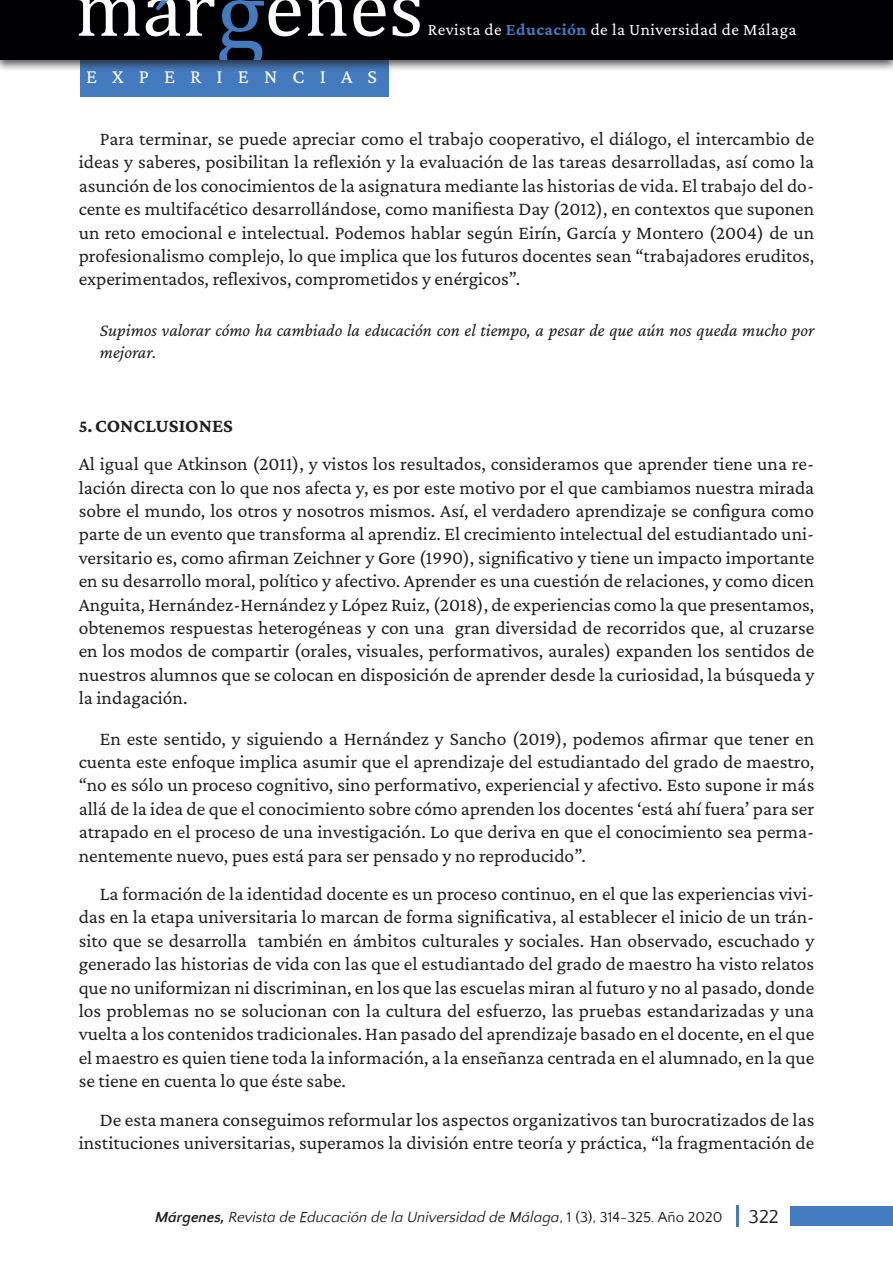
<style>
.page{position:relative;width:893px;height:1263px;background:#fff}
.page>*{position:absolute;margin:0;border:0;box-sizing:border-box;transform-origin:0 0}
.t1{font:20.25px "Crimson Pro";letter-spacing:.75em;color:#fff}
.t2{font:19.5px/23.4px "Crimson Pro";color:#231f20;text-align:justify}
.t3{font:19.5px "Quattrocento Sans";color:#231f20}
.t4{font:italic 18px/22.5px "Crimson Pro";color:#231f20}
.t5{font:17.25px "Crimson Pro";letter-spacing:.025em;color:#fff}
.t6{font:italic 15px "Quattrocento Sans";color:#231f20}
.s1{font-weight:700;color:#447abe}
.s2{font-weight:700;font-size:18px}
.s3{font-weight:700}
.s4{font-style:normal}
</style>
<div class="page">
<div style="left:81px;top:55px;width:308px;height:42px;background:#447abe"></div>
<div style="left:0;top:0;width:893px;height:72px;background:#231f20;opacity:.75"></div>
<div style="left:0;top:0;width:893px;height:60px;background:#000003"></div>
<svg style="left:78px;top:0;width:62px;height:36px"></svg>
<svg style="left:307px;top:0;width:39px;height:36px"></svg>
<svg style="left:353px;top:0;width:33px;height:36px"></svg>
<svg style="left:393px;top:0;width:27px;height:36px"></svg>
<svg style="left:146px;top:0;width:155px;height:59px"></svg>
<hr style="left:736px;top:1205px;width:3px;height:22px;background:#447abe">
<div style="left:791px;top:1206px;width:102px;height:20px;background:#447abe"></div>
<p class="t1" style="left:86px;top:64px;width:292px">EXPERIENCIAS</p>
<p class="t5" style="left:428px;top:18px;width:370px">Revista de <span class="s1">Educación</span> de la Universidad de Málaga</p>
<p class="t2" style="left:79px;top:127px;width:737px;text-indent:21px">Para terminar, se puede apreciar como el trabajo cooperativo, el diálogo, el intercambio de ideas y saberes, posibilitan la reflexión y la evaluación de las tareas desarrolladas, así como la asunción de los conocimientos de la asignatura mediante las historias de vida. El trabajo del do&shy;cente es multifacético desarrollándose, como manifiesta Day (2012), en contextos que suponen un reto emocional e intelectual. Podemos hablar según Eirín, García y Montero (2004) de un profesionalismo complejo, lo que implica que los futuros docentes sean “trabajadores eruditos, experimentados, reflexivos, comprometidos y enérgicos”.</p>
<p class="t4" style="left:100px;top:318px;width:716px">Supimos valorar cómo ha cambiado la educación con el tiempo, a pesar de que aún nos queda mucho por mejorar.</p>
<p class="t2" style="left:79px;top:406px;width:737px;line-height:38.4px"><span class="s2">5.</span><span class="s3">CONCLUSIONES<br></span>Al igual que Atkinson (2011), y vistos los resultados, consideramos que aprender tiene una re-</p>
<p class="t2" style="left:79px;top:475px;width:737px">lación directa con lo que nos afecta y, es por este motivo por el que cambiamos nuestra mirada sobre el mundo, los otros y nosotros mismos. Así, el verdadero aprendizaje se configura como parte de un evento que transforma al aprendiz. El crecimiento intelectual del estudiantado uni&shy;versitario es, como afirman Zeichner y Gore (1990), significativo y tiene un impacto importante en su desarrollo moral, político y afectivo. Aprender es una cuestión de relaciones, y como dicen Anguita, Hernández-Hernández y López Ruiz, (2018), de experiencias como la que presentamos, obtenemos respuestas heterogéneas y con una gran diversidad de recorridos que, al cruzarse en los modos de compartir (orales, visuales, performativos, aurales) expanden los sentidos de nuestros alumnos que se colocan en disposición de aprender desde la curiosidad, la búsqueda y la indagación.</p>
<p class="t2" style="left:79px;top:726px;width:737px;text-indent:21px">En este sentido, y siguiendo a Hernández y Sancho (2019), podemos afirmar que tener en cuenta este enfoque implica asumir que el aprendizaje del estudiantado del grado de maestro, “no es sólo un proceso cognitivo, sino performativo, experiencial y afectivo. Esto supone ir más allá de la idea de que el conocimiento sobre cómo aprenden los docentes ‘está ahí fuera’ para ser atrapado en el proceso de una investigación. Lo que deriva en que el conocimiento sea perma&shy;nentemente nuevo, pues está para ser pensado y no reproducido”.</p>
<p class="t2" style="left:79px;top:882px;width:737px;text-indent:21px">La formación de la identidad docente es un proceso continuo, en el que las experiencias vivi&shy;das en la etapa universitaria lo marcan de forma significativa, al establecer el inicio de un trán&shy;sito que se desarrolla también en ámbitos culturales y sociales. Han observado, escuchado y generado las historias de vida con las que el estudiantado del grado de maestro ha visto relatos que no uniformizan ni discriminan, en los que las escuelas miran al futuro y no al pasado, donde los problemas no se solucionan con la cultura del esfuerzo, las pruebas estandarizadas y una vuelta a los contenidos tradicionales. Han pasado del aprendizaje basado en el docente, en el que el maestro es quien tiene toda la información, a la enseñanza centrada en el alumnado, en la que se tiene en cuenta lo que éste sabe.</p>
<p class="t2" style="left:79px;top:1107px;width:737px;text-align:right">De esta manera conseguimos reformular los aspectos organizativos tan burocratizados de las instituciones universitarias, superamos la división entre teoría y práctica, “la fragmentación de</p>
<p class="t6" style="left:155px;top:1209px;width:569px"><span class="s3">Márgenes,</span> Revista de Educación de la Universidad de Málaga<span class="s4">, 1 (3), 314-325. Año 2020</span></p>
<p class="t3" style="left:749px;top:1206px;width:32px">322</p>
</div>
